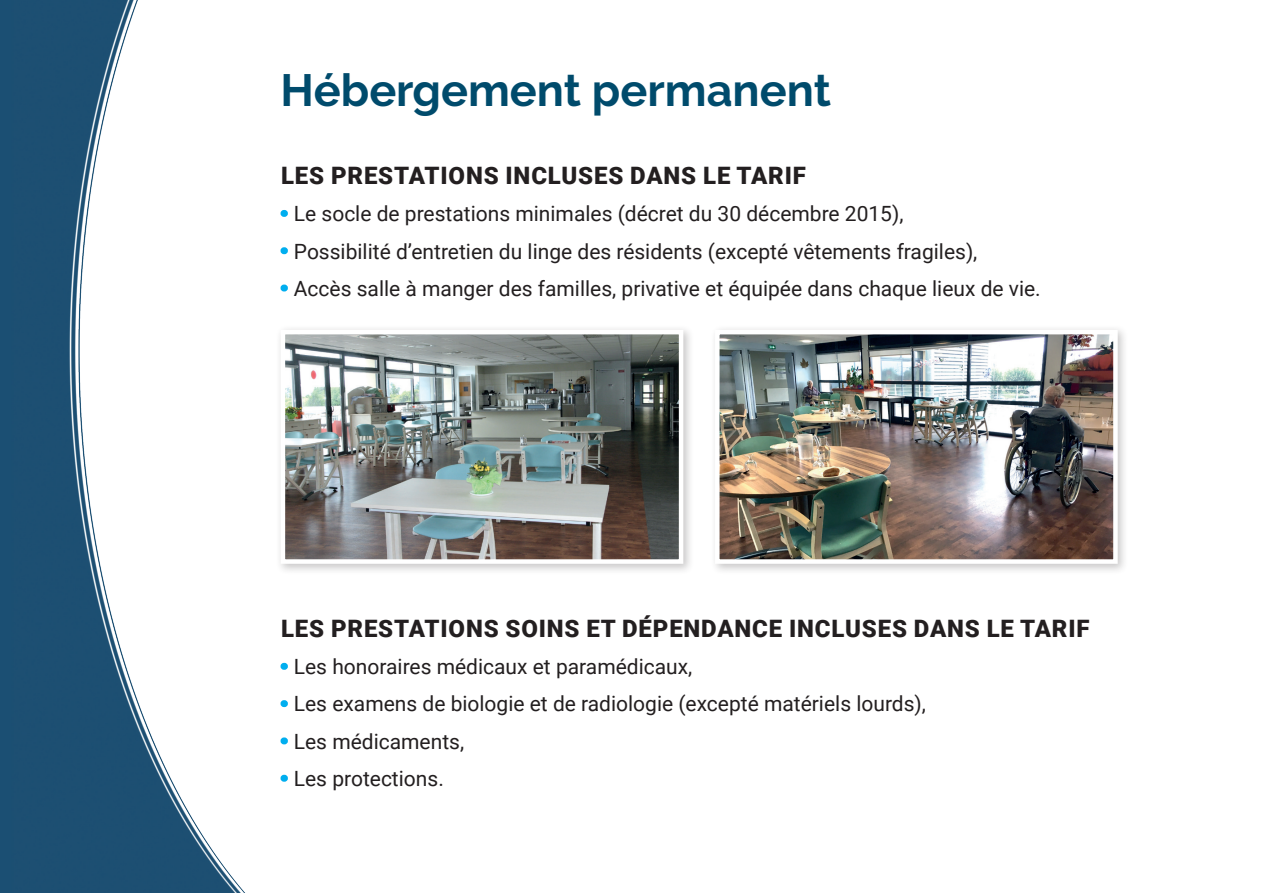
<style>
.page{position:relative;width:1263px;height:893px;background:#fff}
.page>*{position:absolute;margin:0;border:0;box-sizing:border-box;transform-origin:0 0}
.t1{font:700 45px "Raleway";color:#004b6c}
.t2{font:900 24px "Roboto";letter-spacing:.035em;color:#231f20}
.t3{font:21px/37.3px "Roboto";color:#231f20}
</style>
<div class="page">
<img style="left:0;top:0;width:245px;height:893px">
<div style="left:275px;top:325px;width:419px;height:250px;background:#231f20;opacity:.25"></div>
<img style="left:286px;top:335px;width:392px;height:224px">
<div style="left:281px;top:330px;width:402px;height:234px;border:4px solid #fff"></div>
<div style="left:710px;top:325px;width:419px;height:250px;background:#231f20;opacity:.25"></div>
<img style="left:720px;top:335px;width:393px;height:224px">
<div style="left:715px;top:330px;width:403px;height:234px;border:4px solid #fff"></div>
<h1 class="t1" style="left:281px;top:65px;width:552px">Hébergement permanent</h1>
<p class="t2" style="left:281px;top:159px;width:526px">LES PRESTATIONS INCLUSES DANS LE TARIF</p>
<p class="t3" style="left:281px;top:194px;width:762px"><sup>.</sup> Le socle de prestations minimales (décret du 30 décembre 2015),<br><sup>.</sup> Possibilité d’entretien du linge des résidents (excepté vêtements fragiles),<br><sup>.</sup> Accès salle à manger des familles, privative et équipée dans chaque lieux de vie.</p>
<p class="t2" style="left:281px;top:611px;width:810px">LES PRESTATIONS SOINS ET DÉPENDANCE INCLUSES DANS LE TARIF</p>
<p class="t3" style="left:281px;top:647px;width:647px"><sup>.</sup> Les honoraires médicaux et paramédicaux,<br><sup>.</sup> Les examens de biologie et de radiologie (excepté matériels lourds), <sup>.</sup> Les médicaments,<br><sup>.</sup> Les protections.</p>
</div>
